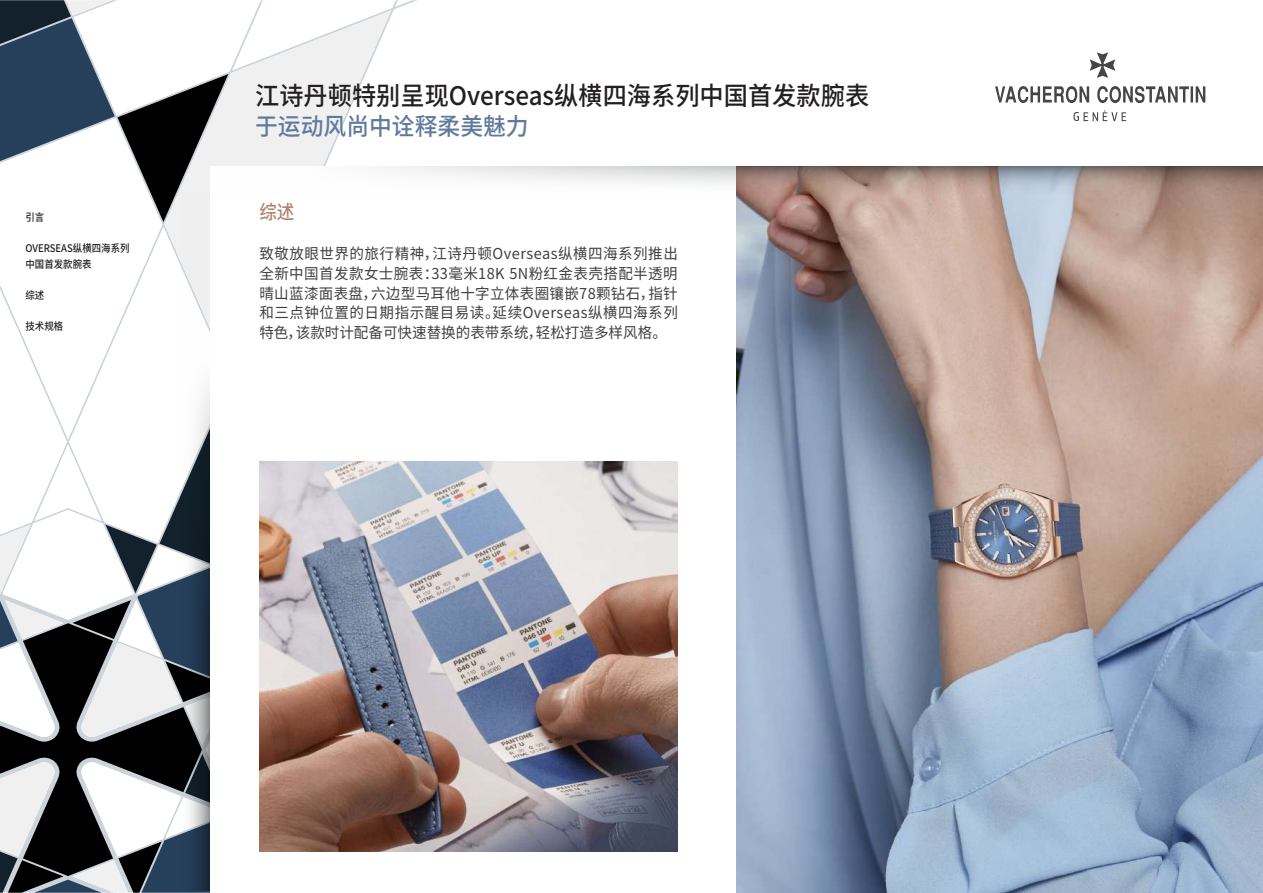
<style>
.page{position:relative;width:1263px;height:893px;background:#fff}
.page>*{position:absolute;margin:0;border:0;box-sizing:border-box;transform-origin:0 0}
.t1{font:500 25.5px "Source Han Sans CN";color:#231f20;scale:.95 1}
.t2{font:500 24px "Source Han Sans CN";color:#607a9d;scale:.95 1}
.t3{font:500 19.5px "Source Han Sans CN";color:#ad856d;scale:.9 1}
.t4{font:15px/19.5px "Source Han Sans CN";color:#41403f;text-align:justify}
.t5{font:500 10.5px/15.6px "Source Han Sans CN";color:#231f20;scale:.9 1}
</style>
<div class="page">
<svg style="left:261px;top:10px;width:130px;height:156px;fill:#f0f0f0"></svg>
<svg style="left:0;top:745px;width:163px;height:9px"></svg>
<svg style="left:0;top:754px;width:210px;height:139px"></svg>
<svg style="left:0;top:289px;width:163px;height:456px"></svg>
<svg style="left:0;top:0;width:261px;height:222px"></svg>
<svg style="left:995px;top:52px;width:210px;height:69px"></svg>
<svg style="left:163px;top:190px;width:47px;height:701px"></svg>
<div style="left:210px;top:166px;width:1052px;height:727px;background:#fff"></div>
<svg style="left:378px;top:166px;width:358px;height:18px"></svg>
<img style="left:736px;top:214px;width:526px;height:679px">
<svg style="left:736px;top:166px;width:527px;height:48px;background:#a9938b"></svg>
<img style="left:259px;top:461px;width:419px;height:390px">
<p class="t5" style="left:26px;top:210px;width:22px">引言</p>
<p class="t5" style="left:26px;top:241px;width:117px">OVERSEAS纵横四海系列中国首发款腕表</p>
<p class="t5" style="left:26px;top:288px;width:22px">综述</p>
<p class="t5" style="left:26px;top:319px;width:44px">技术规格</p>
<h1 class="t1" style="left:255px;top:82px;width:648px">江诗丹顿特别呈现Overseas纵横四海系列中国首发款腕表</h1>
<h2 class="t2" style="left:255px;top:113px;width:290px">于运动风尚中诠释柔美魅力</h2>
<h3 class="t3" style="left:259px;top:201px;width:40px">综述</h3>
<p class="t4" style="left:259px;top:245px;width:420px">致敬放眼世界的旅行精神，江诗丹顿Overseas纵横四海系列推出全新中国首发款女士腕表：33毫米18K 5N粉红金表壳搭配半透明晴山蓝漆面表盘，六边型马耳他十字立体表圈镶嵌78颗钻石，指针和三点钟位置的日期指示醒目易读。延续Overseas纵横四海系列特色，该款时计配备可快速替换的表带系统，轻松打造多样风格。</p>
</div>
